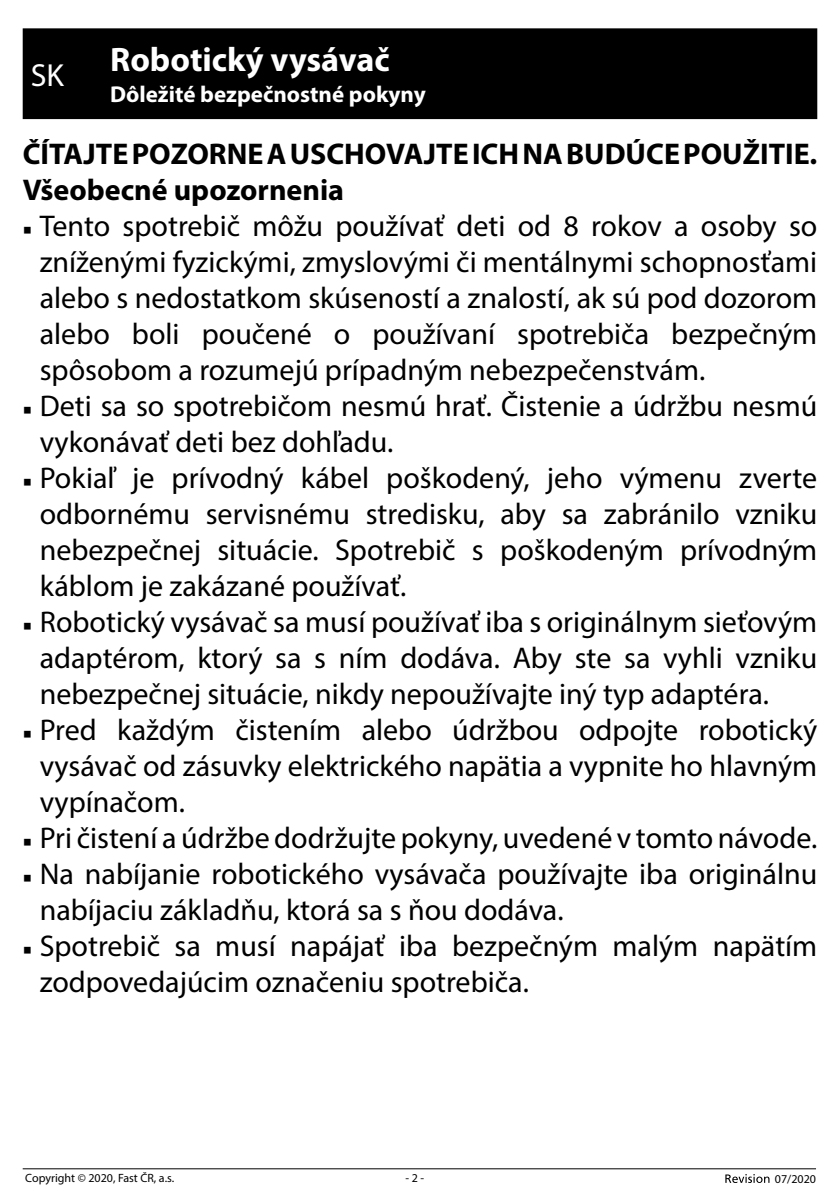
<style>
.page{position:relative;width:840px;height:1191px;background:#fff}
.page>*{position:absolute;margin:0;border:0;box-sizing:border-box;transform-origin:0 0}
.t1{font:700 34px "Myriad Pro";color:#fff}
.t2{font:32px "Myriad Pro";color:#fff}
.t3{font:30px/36px "Myriad Pro";color:#000;text-align:justify}
.t4{font:700 30px/36px "Myriad Pro";color:#000}
.t5{font:700 23px "Myriad Pro";color:#fff}
.t6{font:12px "Myriad Pro";color:#000}
.s1{font-family:"Minion Pro";font-size:23px}
</style>
<div class="page">
<hr style="left:23px;top:1168px;width:792px;height:1px;background:#000">
<svg style="left:725px;top:1174px;width:44px;height:9px"></svg>
<div style="left:23px;top:28px;width:793px;height:91px;background:#000"></div>
<p class="t1" style="left:110px;top:37px;width:281px">Robotický vysávač</p>
<p class="t5" style="left:110px;top:79px;width:317px">Dôležité bezpečnostné pokyny</p>
<p class="t4" style="left:23px;top:135px;width:795px">ČÍTAJTE POZORNE A USCHOVAJTE ICH NA BUDÚCE POUŽITIE.<br>Všeobecné upozornenia</p>
<p class="t3" style="left:40px;top:207px;width:778px;text-indent:-17px"><span class="s1">■</span> Tento spotrebič môžu používať deti od 8 rokov a osoby so zníženými fyzickými, zmyslovými či mentálnymi schopnosťami alebo s nedostatkom skúseností a znalostí, ak sú pod dozorom alebo boli poučené o používaní spotrebiča bezpečným spôsobom a rozumejú prípadným nebezpečenstvám.</p>
<p class="t3" style="left:40px;top:387px;width:778px;text-indent:-17px"><span class="s1">■</span> Deti sa so spotrebičom nesmú hrať. Čistenie a údržbu nesmú vykonávať deti bez dohľadu.</p>
<p class="t3" style="left:40px;top:459px;width:778px;text-indent:-17px"><span class="s1">■</span> Pokiaľ je prívodný kábel poškodený, jeho výmenu zverte odbornému servisnému stredisku, aby sa zabránilo vzniku nebezpečnej situácie. Spotrebič s poškodeným prívodným káblom je zakázané používať.</p>
<p class="t3" style="left:40px;top:603px;width:778px;text-indent:-17px"><span class="s1">■</span> Robotický vysávač sa musí používať iba s originálnym sieťovým adaptérom, ktorý sa s ním dodáva. Aby ste sa vyhli vzniku nebezpečnej situácie, nikdy nepoužívajte iný typ adaptéra.</p>
<p class="t3" style="left:40px;top:711px;width:778px;text-indent:-17px"><span class="s1">■</span> Pred každým čistením alebo údržbou odpojte robotický vysávač od zásuvky elektrického napätia a vypnite ho hlavným vypínačom.</p>
<p class="t3" style="left:23px;top:819px;width:795px"><span class="s1">■</span> Pri čistení a údržbe dodržujte pokyny, uvedené v tomto návode.</p>
<p class="t3" style="left:40px;top:855px;width:778px;text-indent:-17px"><span class="s1">■</span> Na nabíjanie robotického vysávača používajte iba originálnu nabíjaciu základňu, ktorá sa s ňou dodáva.</p>
<p class="t3" style="left:40px;top:927px;width:778px;text-indent:-17px"><span class="s1">■</span> Spotrebič sa musí napájať iba bezpečným malým napätím zodpovedajúcim označeniu spotrebiča.</p>
<p class="t2" style="left:31px;top:55px;width:35px">SK</p>
<p class="t6" style="left:25px;top:1170px;width:150px">Copyright © 2020, Fast ČR, a.s.</p>
<p class="t6" style="left:405px;top:1170px;width:20px">- 2 -</p>
<p class="t6" style="left:774px;top:1171px;width:43px">07/2020</p>
</div>
